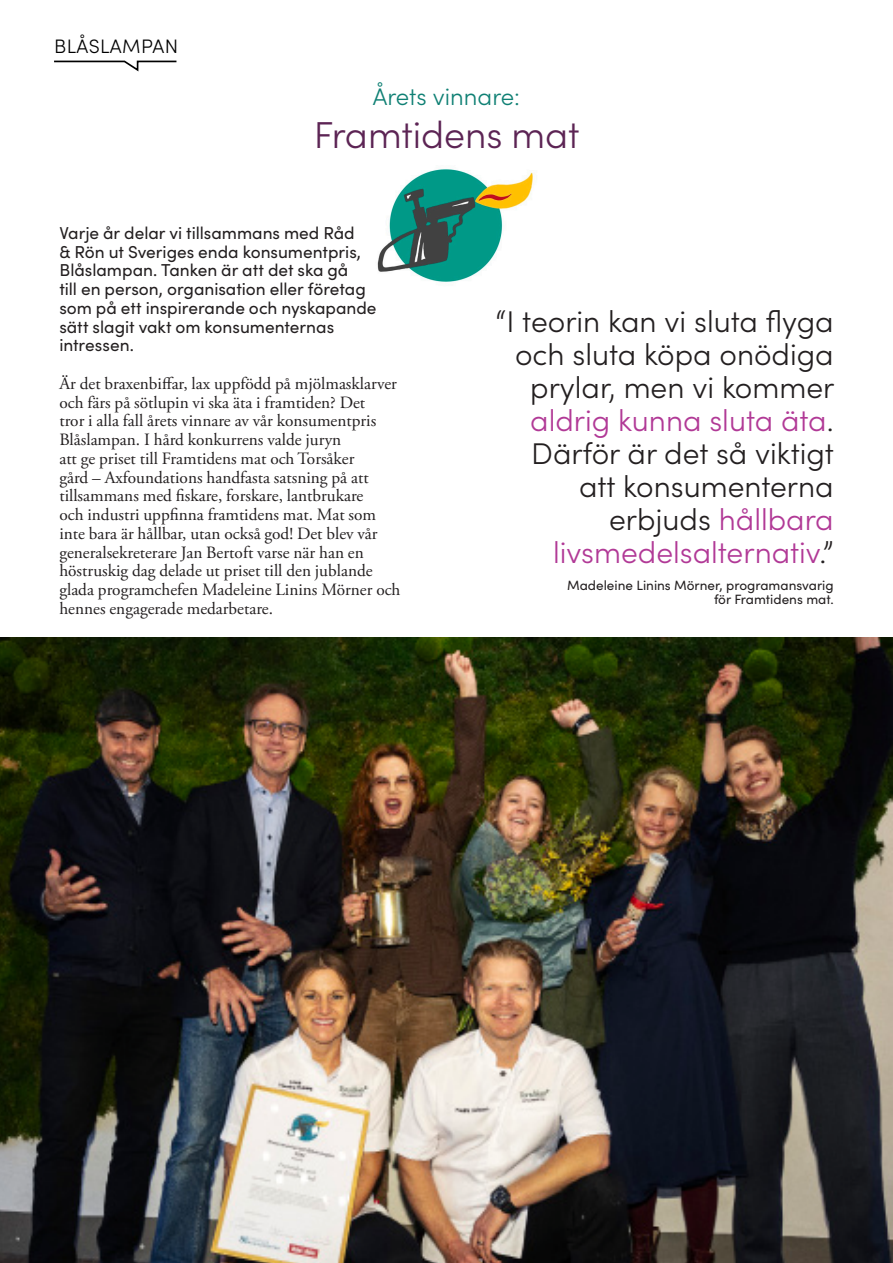
<style>
.page{position:relative;width:893px;height:1263px;background:#fff}
.page>*{position:absolute;margin:0;border:0;box-sizing:border-box;transform-origin:0 0}
.Brödtext{font:300 37.5px "Sofia Pro";color:#5c2454}
.Citat{font:300 30px/33px "Sofia Pro";color:#231f20;text-align:right}
.Rubrik_insatser{font:300 24px "Sofia Pro";color:#0f8074}
.Rubrik_avsnitt_-_vän{font:300 19.5px "Sofia Pro";letter-spacing:.02em;color:#000}
.Ingress{font:17.25px/18.8px "Adobe Garamond Pro";color:#231f20}
.Ingress-2{font:17.25px/18.8px "Sofia Pro";color:#231f20}
.Citat_namn{font:13.5px "Sofia Pro";color:#231f20}
.s1{color:#b13996}
</style>
<div class="page">
<svg style="left:54px;top:60px;width:123px;height:12px"></svg>
<img style="left:0;top:638px;width:893px;height:625px">
<img style="left:377px;top:169px;width:156px;height:114px">
<p class="Rubrik_avsnitt_-_vän" style="left:54px;top:32px;width:126px">BLÅSLAMPAN</p>
<p class="Rubrik_insatser" style="left:373px;top:79px;width:149px">Årets vinnare:</p>
<p class="Brödtext" style="left:314px;top:107px;width:267px">Framtidens mat</p>
<p class="Ingress-2" style="left:59px;top:223px;width:319px">Varje år delar vi tillsammans med Råd<br>&amp; Rön ut Sveriges enda konsumentpris, Blåslampan. Tanken är att det ska gå<br>till en person, organisation eller företag som på ett inspirerande och nyskapande sätt slagit vakt om konsumenternas intressen.</p>
<p class="Ingress" style="left:59px;top:375px;width:343px">Är det braxenbiffar, lax uppfödd på mjölmasklarver och färs på sötlupin vi ska äta i framtiden? Det<br>tror i alla fall årets vinnare av vår konsumentpris Blåslampan. I hård konkurrens valde juryn<br>att ge priset till Framtidens mat och Torsåker<br>gård – Axfoundations handfasta satsning på att tillsammans med fiskare, forskare, lantbrukare<br>och industri uppfinna framtidens mat. Mat som inte bara är hållbar, utan också god! Det blev vår generalsekreterare Jan Bertoft varse när han en höstruskig dag delade ut priset till den jublande glada programchefen Madeleine Linins Mörner och hennes engagerade medarbetare.</p>
<p class="Citat" style="left:496px;top:304px;width:340px">“I teorin kan vi sluta flyga och sluta köpa onödiga prylar, men vi kommer <span class="s1">aldrig kunna sluta äta</span>.<br>Därför är det så viktigt att konsumenterna erbjuds <span class="s1">hållbara livsmedelsalternativ</span>.”</p>
<p class="Citat_namn" style="left:567px;top:576px;width:268px">Madeleine Linins Mörner, programansvarig</p>
<p class="Citat_namn" style="left:714px;top:589px;width:121px">för Framtidens mat.</p>
</div>
